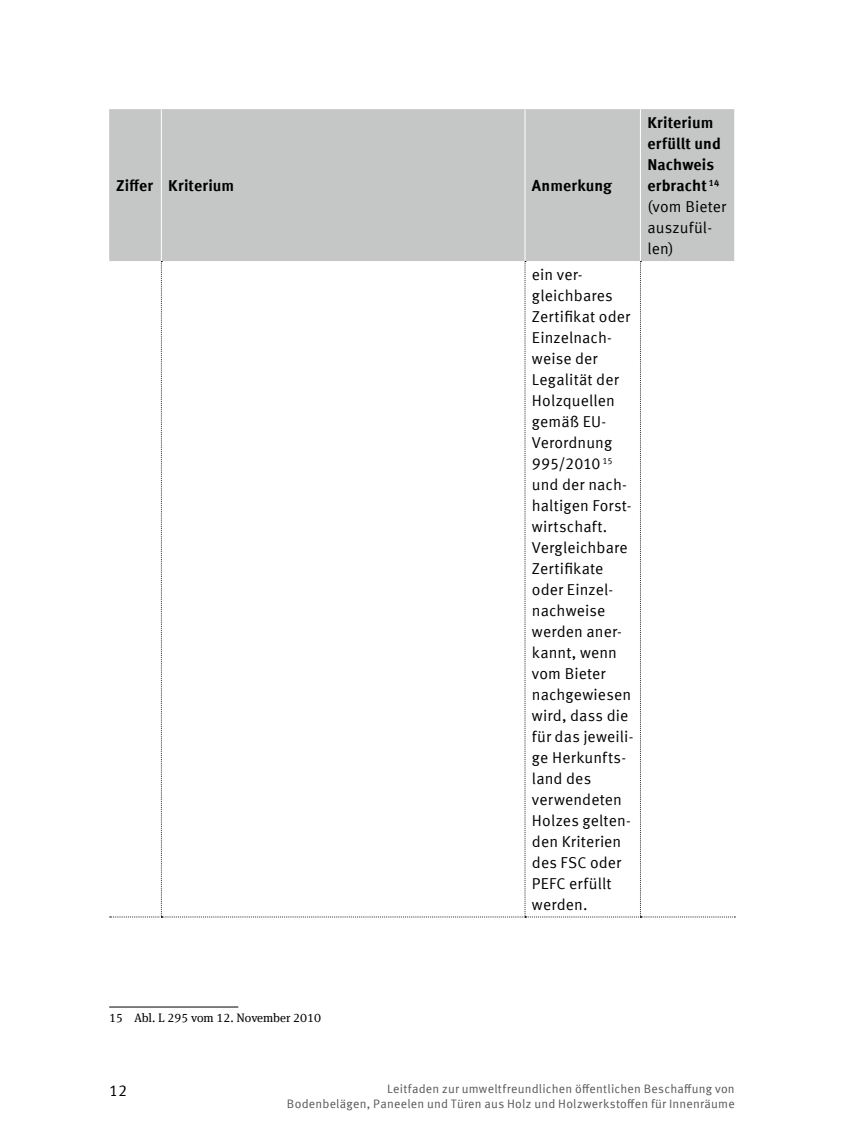
<style>
.page{position:relative;width:844px;height:1141px;background:#fff}
.page>*{position:absolute;margin:0;border:0;box-sizing:border-box;transform-origin:0 0}
.Tabelle{font:15.75px/21px "Meta Offc Norm";letter-spacing:.005em;color:#000}
.Tabelle-2{font:700 15.75px/21px "Meta Offc";letter-spacing:.005em;color:#000}
.t1{font:12.25px/14.7px "Meta Offc Norm";letter-spacing:.02em;color:#565656;text-align:right}
.Footnote_text_Linie{font:12.25px "Meta Serif Offc";color:#000}
</style>
<div class="page">
<div style="left:109px;top:109px;width:625px;height:152px;background:#c5c6c6"></div>
<hr style="left:161px;top:109px;width:1px;height:152px;background:#fff">
<hr style="left:524px;top:109px;width:1px;height:152px;background:#fff">
<hr style="left:639px;top:109px;width:1px;height:152px;background:#fff">
<svg style="left:110px;top:261px;width:625px;height:657px"></svg>
<hr style="left:109px;top:1007px;width:129px;height:1px;background:#000">
<p class="Tabelle-2" style="left:116px;top:176px;width:38px">Ziffer</p>
<p class="Tabelle-2" style="left:168px;top:176px;width:67px">Kriterium</p>
<p class="Tabelle-2" style="left:532px;top:176px;width:82px">Anmerkung</p>
<p class="Tabelle" style="left:532px;top:264px;width:103px">ein ver&shy;gleichbares<br>Zertifikat oder<br>Einzelnach&shy;weise der<br>Legalität der<br>Holzquellen gemäß EU-<br>Verordnung<br>995/2010 <sup>15 </sup>und der nach&shy;haltigen Forst&shy;wirtschaft.<br>Vergleichbare<br>Zertifikate oder Einzel&shy;nachweise werden aner&shy;kannt, wenn vom Bieter nachgewiesen wird, dass die für das jeweili&shy;ge Herkunfts&shy;land des verwendeten<br>Holzes gelten&shy;den Kriterien des FSC oder<br>PEFC erfüllt werden.</p>
<p class="Tabelle-2" style="left:647px;top:113px;width:75px">Kriterium erfüllt und<br>Nachweis erbracht <sup>14</sup></p>
<p class="Tabelle" style="left:647px;top:197px;width:80px">(vom Bieter auszufül&shy;len)</p>
<p class="Footnote_text_Linie" style="left:109px;top:1011px;width:213px">15 Abl. L 295 vom 12. November 2010</p>
<p class="Tabelle" style="left:109px;top:1080px;width:19px">12</p>
<p class="t1" style="left:287px;top:1082px;width:449px">Leitfaden zur umweltfreundlichen öffentlichen Beschaffung von<br>Bodenbelägen, Paneelen und Türen aus Holz und Holzwerkstoffen für Innenräume</p>
</div>
